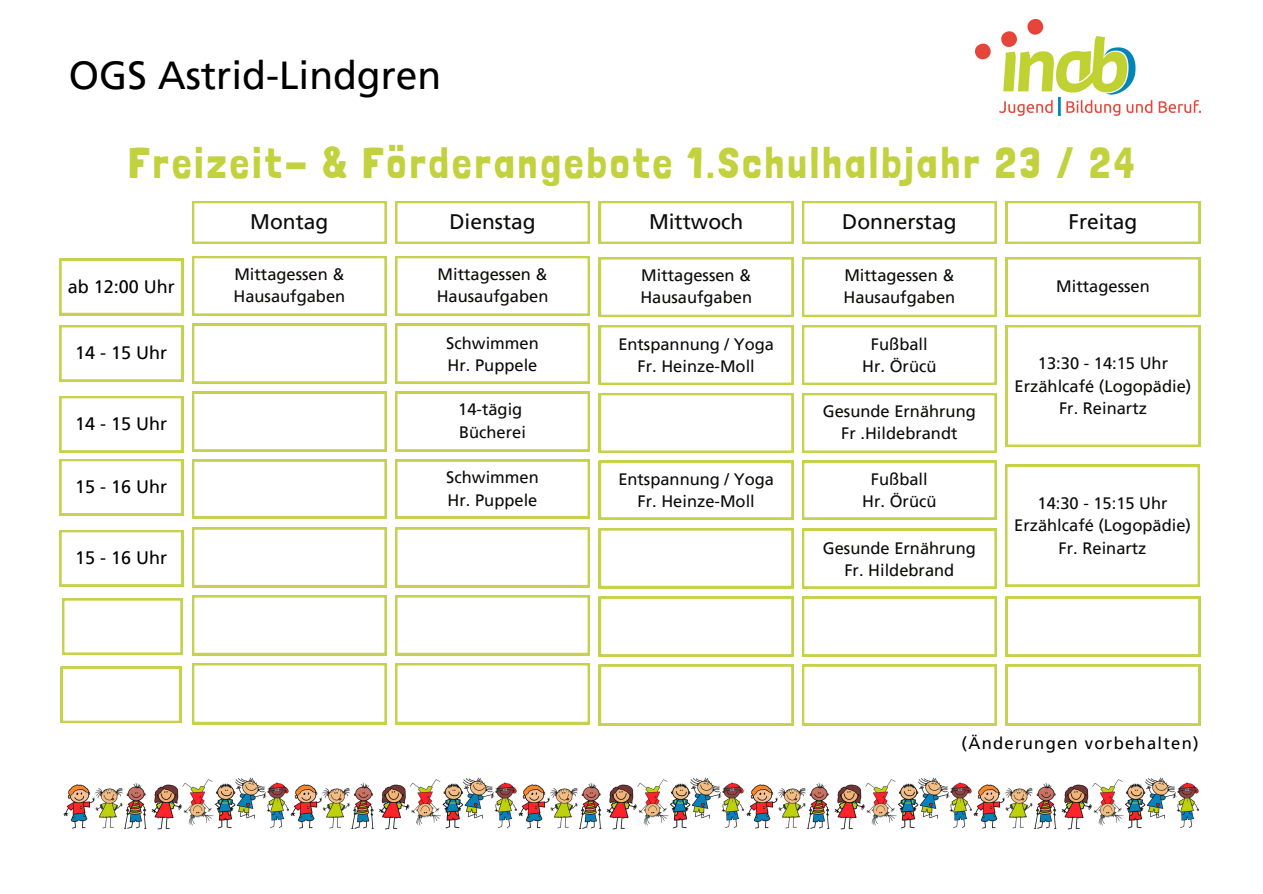
<style>
.page{position:relative;width:1263px;height:894px;background:#fff}
.page>*{position:absolute;margin:0;border:0;box-sizing:border-box;transform-origin:0 0}
.t1{font:43.2px "Londrina Solid";letter-spacing:.075em;color:#c2d13e}
.t2{font:39px "Frutiger LT Pro";color:#000}
.t3{font:21px "Frutiger LT Pro";color:#0c0b0a}
.t4{font:18px "Frutiger LT Pro";color:#000}
.t5{font:16.65px "Frutiger LT Pro";letter-spacing:.075em;color:#000}
.t6{font:16.5px/22.5px "Frutiger LT Pro";color:#0c0b0a}
</style>
<div class="page">
<svg style="left:192px;top:256px;width:195px;height:59px"></svg>
<svg style="left:192px;top:324px;width:195px;height:59px"></svg>
<svg style="left:192px;top:391px;width:195px;height:60px"></svg>
<svg style="left:192px;top:459px;width:195px;height:59px"></svg>
<svg style="left:192px;top:527px;width:195px;height:60px"></svg>
<svg style="left:192px;top:595px;width:195px;height:59px"></svg>
<svg style="left:192px;top:663px;width:195px;height:60px"></svg>
<svg style="left:395px;top:256px;width:195px;height:59px"></svg>
<svg style="left:395px;top:324px;width:195px;height:59px"></svg>
<svg style="left:395px;top:391px;width:195px;height:60px"></svg>
<svg style="left:395px;top:459px;width:195px;height:59px"></svg>
<svg style="left:395px;top:527px;width:195px;height:60px"></svg>
<svg style="left:395px;top:595px;width:195px;height:59px"></svg>
<svg style="left:395px;top:663px;width:195px;height:60px"></svg>
<svg style="left:599px;top:257px;width:194px;height:60px"></svg>
<svg style="left:599px;top:325px;width:194px;height:60px"></svg>
<svg style="left:599px;top:393px;width:194px;height:59px"></svg>
<svg style="left:599px;top:461px;width:194px;height:58px"></svg>
<svg style="left:599px;top:596px;width:194px;height:60px"></svg>
<svg style="left:599px;top:664px;width:194px;height:61px"></svg>
<svg style="left:802px;top:257px;width:195px;height:60px"></svg>
<svg style="left:802px;top:325px;width:195px;height:60px"></svg>
<svg style="left:802px;top:393px;width:195px;height:59px"></svg>
<svg style="left:802px;top:461px;width:195px;height:58px"></svg>
<svg style="left:802px;top:528px;width:195px;height:60px"></svg>
<svg style="left:802px;top:596px;width:195px;height:60px"></svg>
<svg style="left:802px;top:664px;width:195px;height:61px"></svg>
<svg style="left:1006px;top:257px;width:194px;height:60px"></svg>
<svg style="left:1006px;top:325px;width:194px;height:121px"></svg>
<svg style="left:1006px;top:596px;width:194px;height:60px"></svg>
<svg style="left:1006px;top:664px;width:194px;height:61px"></svg>
<svg style="left:61px;top:666px;width:120px;height:56px"></svg>
<svg style="left:62px;top:598px;width:121px;height:56px"></svg>
<svg style="left:59px;top:530px;width:124px;height:56px"></svg>
<svg style="left:59px;top:459px;width:124px;height:56px"></svg>
<svg style="left:59px;top:396px;width:124px;height:56px"></svg>
<svg style="left:59px;top:325px;width:124px;height:56px"></svg>
<svg style="left:59px;top:259px;width:124px;height:56px"></svg>
<svg style="left:192px;top:201px;width:195px;height:43px"></svg>
<svg style="left:395px;top:201px;width:195px;height:43px"></svg>
<svg style="left:599px;top:201px;width:194px;height:43px"></svg>
<svg style="left:802px;top:201px;width:195px;height:43px"></svg>
<svg style="left:1006px;top:201px;width:194px;height:43px"></svg>
<img style="left:976px;top:19px;width:225px;height:96px">
<img style="left:63px;top:777px;width:1136px;height:53px">
<svg style="left:599px;top:528px;width:194px;height:60px"></svg>
<svg style="left:1005px;top:465px;width:195px;height:121px"></svg>
<p class="t2" style="left:69px;top:51px;width:374px">OGS Astrid-Lindgren</p>
<p class="t1" style="left:128px;top:137px;width:1008px">Freizeit- &amp; Förderangebote 1.Schulhalbjahr 23 / 24</p>
<p class="t4" style="left:68px;top:275px;width:109px">ab 12:00 Uhr</p>
<p class="t4" style="left:75px;top:341px;width:94px">14 - 15 Uhr</p>
<p class="t4" style="left:75px;top:412px;width:94px">14 - 15 Uhr</p>
<p class="t4" style="left:75px;top:475px;width:94px">15 - 16 Uhr</p>
<p class="t4" style="left:75px;top:546px;width:94px">15 - 16 Uhr</p>
<p class="t3" style="left:250px;top:209px;width:80px">Montag</p>
<p class="t3" style="left:449px;top:209px;width:88px">Dienstag</p>
<p class="t3" style="left:649px;top:209px;width:96px">Mittwoch</p>
<p class="t3" style="left:842px;top:209px;width:116px">Donnerstag</p>
<p class="t3" style="left:1069px;top:209px;width:70px">Freitag</p>
<p class="t6" style="left:233px;top:262px;width:113px">Mittagessen &amp;<br>Hausaufgaben</p>
<p class="t6" style="left:437px;top:262px;width:113px">Mittagessen &amp;<br>Hausaufgaben</p>
<p class="t6" style="left:446px;top:331px;width:94px">Schwimmen</p>
<p class="t6" style="left:448px;top:354px;width:91px">Hr. Puppele</p>
<p class="t6" style="left:458px;top:398px;width:66px">14-tägig</p>
<p class="t6" style="left:459px;top:420px;width:68px">Bücherei</p>
<p class="t6" style="left:446px;top:466px;width:94px">Schwimmen</p>
<p class="t6" style="left:448px;top:488px;width:91px">Hr. Puppele</p>
<p class="t6" style="left:640px;top:264px;width:113px">Mittagessen &amp;<br>Hausaufgaben</p>
<p class="t6" style="left:618px;top:333px;width:157px">Entspannung / Yoga</p>
<p class="t6" style="left:638px;top:355px;width:119px">Fr. Heinze-Moll</p>
<p class="t6" style="left:618px;top:467px;width:157px">Entspannung / Yoga</p>
<p class="t6" style="left:638px;top:490px;width:119px">Fr. Heinze-Moll</p>
<p class="t6" style="left:843px;top:264px;width:113px">Mittagessen &amp;<br>Hausaufgaben</p>
<p class="t6" style="left:871px;top:333px;width:58px">Fußball</p>
<p class="t6" style="left:862px;top:355px;width:76px">Hr. Örücü</p>
<p class="t6" style="left:823px;top:399px;width:154px">Gesunde Ernährung</p>
<p class="t6" style="left:841px;top:422px;width:118px">Fr .Hildebrandt</p>
<p class="t6" style="left:871px;top:467px;width:58px">Fußball</p>
<p class="t6" style="left:862px;top:490px;width:76px">Hr. Örücü</p>
<p class="t6" style="left:823px;top:536px;width:154px">Gesunde Ernährung</p>
<p class="t6" style="left:844px;top:558px;width:111px">Fr. Hildebrand</p>
<p class="t6" style="left:1056px;top:275px;width:95px">Mittagessen</p>
<p class="t6" style="left:1038px;top:352px;width:132px">13:30 - 14:15 Uhr</p>
<p class="t6" style="left:1015px;top:374px;width:178px">Erzählcafé (Logopädie)</p>
<p class="t6" style="left:1059px;top:397px;width:89px">Fr. Reinartz</p>
<p class="t6" style="left:1037px;top:491px;width:132px">14:30 - 15:15 Uhr</p>
<p class="t6" style="left:1014px;top:514px;width:178px">Erzählcafé (Logopädie)</p>
<p class="t6" style="left:1059px;top:536px;width:89px">Fr. Reinartz</p>
<p class="t5" style="left:962px;top:733px;width:239px">(Änderungen vorbehalten)</p>
</div>
